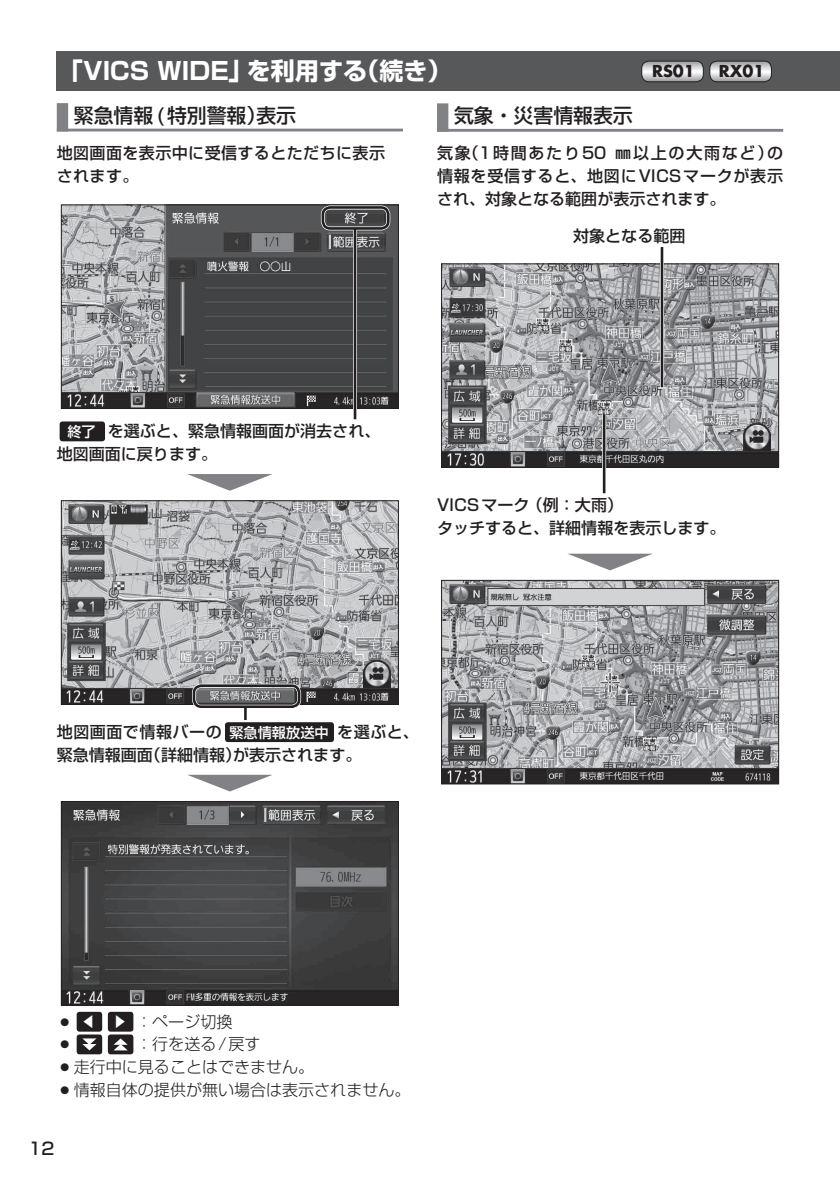
<style>
.page{position:relative;width:840px;height:1191px;background:#fff}
.page>*{position:absolute;margin:0;border:0;box-sizing:border-box;transform-origin:0 0}
.t1{font:27.2px "Shin Go Pro Light 90 pv RKSJ H";color:#808285;scale:3.44 1}
.t2{font:24px "Shin Go Pro Bold 90 pv RKSJ H";color:#fff}
.t3{font:19.8px "Shin Go Pro Medium 90 pv RKSJ H";color:#231f20}
.t4{font:17px "Shin Go Pro Medium 90 pv RKSJ H";color:#231f20}
.t5{font:16px/22.6px "Shin Go Pro Medium 90 pv RKSJ H";color:#231f20}
.t6{font:16px "Shin Go Pro Light 90 pv RKSJ H";color:#231f20}
.t7{font:16px/22.6px "Shin Go Pro Medium 90 pv RKSJ H";letter-spacing:.025em;color:#231f20}
.t8{font:700 16px "Futura";color:#231f20}
.s1{font-size:14.2px;color:#fff}
.s2{font-family:"Shin Go Pro Medium 90 pv RKSJ H";font-size:14.2px;color:#fff}
</style>
<div class="page">
<div style="left:57px;top:51px;width:782px;height:40px;background:#57585a"></div>
<div style="left:57px;top:103px;width:11px;height:28px;background:#808285"></div>
<hr style="left:57px;top:129px;width:346px;height:2px;background:#808285">
<img style="left:63px;top:207px;width:333px;height:200px">
<div style="left:61px;top:205px;width:337px;height:204px;border:1px solid #231f20"></div>
<div style="left:321px;top:205px;width:69px;height:25px;border:4px solid #fff;border-radius:7px"></div>
<hr style="left:353px;top:229px;width:4px;height:190px;background:#b3b2b2">
<div style="left:321px;top:206px;width:68px;height:24px;border:3px solid #231f20;border-radius:7px"></div>
<hr style="left:353px;top:229px;width:3px;height:190px;background:#231f20">
<div style="left:60px;top:421px;width:45px;height:20px;background:#231f20;border-radius:3px"></div>
<img style="left:63px;top:502px;width:333px;height:200px">
<div style="left:61px;top:500px;width:337px;height:204px;border:1px solid #231f20"></div>
<div style="left:192px;top:684px;width:109px;height:24px;border:4px solid #fff;border-radius:7px"></div>
<svg style="left:246px;top:708px;width:1px;height:12px"></svg>
<div style="left:192px;top:684px;width:108px;height:24px;border:3px solid #231f20;border-radius:7px"></div>
<svg style="left:244px;top:707px;width:2px;height:13px"></svg>
<div style="left:225px;top:722px;width:109px;height:20px;background:#231f20;border-radius:3px"></div>
<img style="left:63px;top:803px;width:333px;height:200px">
<div style="left:61px;top:801px;width:337px;height:204px;border:1px solid #231f20"></div>
<div style="left:77px;top:1011px;width:25px;height:20px;background:#231f20;border-radius:3px"></div>
<div style="left:108px;top:1011px;width:25px;height:20px;background:#231f20;border-radius:3px"></div>
<div style="left:77px;top:1034px;width:25px;height:20px;background:#231f20;border-radius:3px"></div>
<svg style="left:82px;top:1038px;width:14px;height:12px"></svg>
<div style="left:108px;top:1034px;width:25px;height:20px;background:#231f20;border-radius:3px"></div>
<svg style="left:113px;top:1038px;width:15px;height:12px"></svg>
<div style="left:437px;top:103px;width:11px;height:29px;background:#808285"></div>
<hr style="left:437px;top:129px;width:345px;height:3px;background:#808285">
<img style="left:443px;top:266px;width:333px;height:200px">
<div style="left:441px;top:264px;width:337px;height:204px;border:1px solid #231f20"></div>
<svg style="left:659px;top:263px;width:1px;height:124px"></svg>
<hr style="left:660px;top:247px;width:3px;height:140px;background:#231f20">
<hr style="left:602px;top:414px;width:4px;height:79px;background:#999797">
<hr style="left:602px;top:414px;width:3px;height:79px;background:#231f20">
<img style="left:443px;top:582px;width:333px;height:200px">
<div style="left:441px;top:580px;width:337px;height:204px;border:1px solid #231f20"></div>
<svg style="left:709px;top:61px;width:62px;height:21px"></svg>
<div style="left:709px;top:61px;width:62px;height:21px;border:1px solid #231f20;border-radius:7px"></div>
<svg style="left:641px;top:61px;width:62px;height:21px"></svg>
<div style="left:641px;top:61px;width:62px;height:21px;border:1px solid #231f20;border-radius:7px"></div>
<h2 class="t2" style="left:59px;top:62px;width:394px">「VICS WIDE」を利用する（続き）</h2>
<p class="t3" style="left:74px;top:108px;width:224px">緊急情報(特別警報）表示</p>
<p class="t7" style="left:57px;top:144px;width:329px">地図画面を表示中に受信するとただちに表示されます。</p>
<p class="t8" style="left:652px;top:64px;width:44px">RS01</p>
<p class="t8" style="left:718px;top:64px;width:47px">RX01</p>
<p class="t3" style="left:454px;top:108px;width:180px">気象・災害情報表示</p>
<p class="t5" style="left:437px;top:144px;width:347px;text-align:justify">気象（1時間あたり50 ㎜以上の大雨など）の情報を受信すると、地図にVICSマークが表示され、対象となる範囲が表示されます。</p>
<p class="t5" style="left:573px;top:226px;width:114px">対象となる範囲</p>
<p class="t5" style="left:57px;top:422px;width:325px;text-indent:11px"><span class="s1">終了</span> を選ぶと、緊急情報画面が消去され、地図画面に戻ります。</p>
<h1 class="t1" style="left:183px;top:471px;width:29px">▼</h1>
<p class="t5" style="left:437px;top:496px;width:290px">VICSマーク （例：大雨）<br>タッチすると、詳細情報を表示します。</p>
<h1 class="t1" style="left:563px;top:551px;width:29px">▼</h1>
<p class="t5" style="left:57px;top:723px;width:363px">地図画面で情報バーの<span class="s1">緊急情報放送中</span> を選ぶと、緊急情報画面（詳細情報）が表示されます。</p>
<h1 class="t1" style="left:183px;top:772px;width:29px">▼</h1>
<p class="t6" style="left:57px;top:1015px;width:177px">○ <span class="s2">◀ ▶</span> ：ページ切換</p>
<p class="t6" style="left:136px;top:1038px;width:126px">：行を送る/戻す</p>
<p class="t6" style="left:57px;top:1061px;width:259px">○走行中に見ることはできません。</p>
<p class="t6" style="left:57px;top:1083px;width:355px">○情報自体の提供が無い場合は表示されません。</p>
<p class="t4" style="left:28px;top:1142px;width:27px">12</p>
</div>
